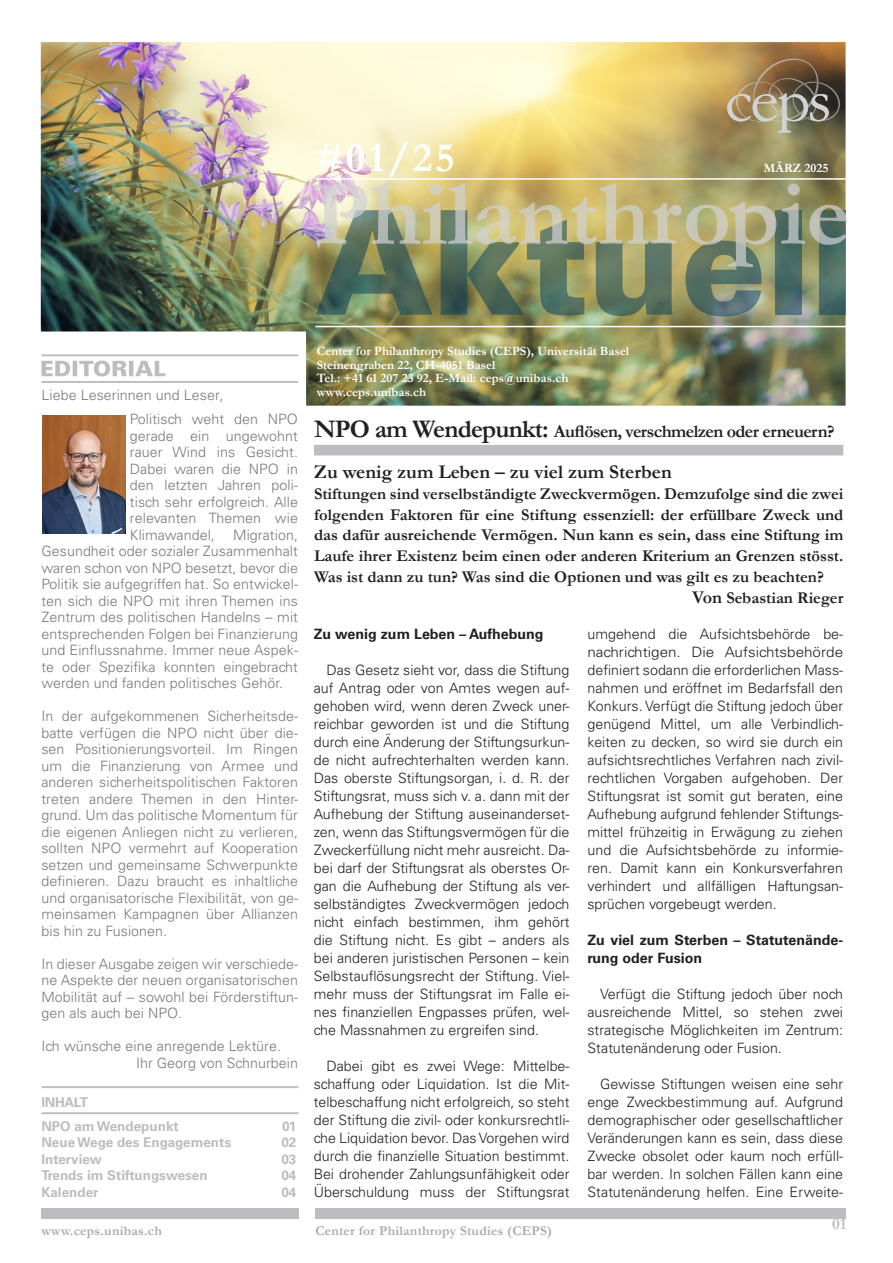
<style>
.page{position:relative;width:893px;height:1263px;background:#fff}
.page>*{position:absolute;margin:0;border:0;box-sizing:border-box;transform-origin:0 0}
.t1{font:700 42px "Garamond";color:#fff}
.t2{font:700 19.5px "Garamond";color:#231f20}
.t3{font:700 18px "Garamond";letter-spacing:-.03em;color:#231f20}
.t4{font:700 16.5px "Garamond";color:#231f20}
.t5{font:700 16.5px "Garamond";color:#bcbdc0}
.Lauftext{font:300 14.25px/18px "Univers LT Std";color:#231f20;text-align:justify}
.t6{font:300 14.25px/16.5px "Univers LT Std";letter-spacing:.005em;color:#76787b;text-align:justify}
.Lauftext-2{font:700 14.25px/18px "Univers LT Std";color:#231f20}
.t7{font:700 13.5px "Univers LT Std";color:#bcbdc0}
.t8{font:700 13.5px "Garamond";letter-spacing:.02em;color:#a8a9ad}
.t9{font:700 12.75px "Garamond";color:#fff}
.s1{font-size:25.5px}
.s2{font-size:18px}
</style>
<div class="page">
<img style="left:41px;top:42px;width:805px;height:364px">
<hr style="left:315px;top:326px;width:578px;height:1px;background:#fff">
<hr style="left:315px;top:178px;width:578px;height:2px;background:#fff">
<div style="left:315px;top:1208px;width:531px;height:10px;background:#bcbdc0"></div>
<div style="left:41px;top:1208px;width:257px;height:10px;background:#bcbdc0"></div>
<svg style="left:727px;top:58px;width:113px;height:75px;background:#8b7a5b"></svg>
<img style="left:315px;top:183px;width:532px;height:134px">
<svg style="left:41px;top:360px;width:124px;height:16px"></svg>
<hr style="left:41px;top:354px;width:257px;height:2px;background:#bcbdc0">
<hr style="left:41px;top:381px;width:257px;height:2px;background:#bcbdc0">
<div style="left:314px;top:445px;width:529px;height:10px;background:#bcbdc0"></div>
<hr style="left:41px;top:1086px;width:257px;height:2px;background:#bcbdc0">
<hr style="left:41px;top:1112px;width:257px;height:2px;background:#bcbdc0">
<img style="left:42px;top:416px;width:84px;height:118px">
<p class="t1" style="left:315px;top:129px;width:141px">#01/25</p>
<p class="t9" style="left:764px;top:159px;width:66px">MÄRZ 2025</p>
<p class="t6" style="left:41px;top:387px;width:184px">Liebe Leserinnen und Leser,</p>
<p class="t6" style="left:130px;top:411px;width:170px">Politisch weht den NPO gerade ein ungewohnt rauer Wind ins Gesicht.<br>Dabei waren die NPO in den letzten Jahren poli&shy;tisch sehr erfolgreich. Alle relevanten Themen wie Klimawandel,</p>
<p class="t6" style="left:41px;top:526px;width:258px;text-indent:192px">Migration, Gesundheit oder sozialer Zusammenhalt waren schon von NPO besetzt, bevor die Politik sie aufgegriffen hat. So entwickel&shy;ten sich die NPO mit ihren Themen ins Zentrum des politischen Handelns – mit entsprechenden Folgen bei Finanzierung und Einflussnahme. Immer neue Aspek&shy;te oder Spezifika konnten eingebracht werden und fanden politisches Gehör.</p>
<p class="t6" style="left:41px;top:708px;width:258px">In der aufgekommenen Sicherheitsde&shy;batte verfügen die NPO nicht über die&shy;sen Positionierungsvorteil. Im Ringen um die Finanzierung von Armee und anderen sicherheitspolitischen Faktoren treten andere Themen in den Hinter&shy;grund. Um das politische Momentum für die eigenen Anliegen nicht zu verlieren, sollten NPO vermehrt auf Kooperation setzen und gemeinsame Schwerpunkte definieren. Dazu braucht es inhaltliche und organisatorische Flexibilität, von ge&shy;meinsamen Kampagnen über Allianzen bis hin zu Fusionen.</p>
<p class="t6" style="left:41px;top:955px;width:258px">In dieser Ausgabe zeigen wir verschiede&shy;ne Aspekte der neuen organisatorischen Mobilität auf – sowohl bei Förderstiftun&shy;gen als auch bei NPO.</p>
<p class="t6" style="left:41px;top:1038px;width:241px">Ich wünsche eine anregende Lektüre.</p>
<p class="t6" style="left:136px;top:1054px;width:163px">Ihr Georg von Schnurbein</p>
<p class="t7" style="left:41px;top:1094px;width:48px">INHALT</p>
<p class="t7" style="left:41px;top:1118px;width:139px">NPO am Wendepunkt</p>
<p class="t7" style="left:282px;top:1118px;width:16px">01</p>
<p class="t7" style="left:41px;top:1134px;width:191px">Neue Wege des Engagements</p>
<p class="t7" style="left:281px;top:1134px;width:17px">02</p>
<p class="t7" style="left:41px;top:1151px;width:62px">Interview</p>
<p class="t7" style="left:281px;top:1151px;width:17px">03</p>
<p class="t7" style="left:41px;top:1167px;width:168px">Trends im Stiftungswesen</p>
<p class="t7" style="left:281px;top:1167px;width:17px">04</p>
<p class="t7" style="left:41px;top:1184px;width:59px">Kalender</p>
<p class="t7" style="left:281px;top:1184px;width:17px">04</p>
<p class="t9" style="left:317px;top:342px;width:314px">Center for Philanthropy Studies (CEPS), Universität Basel</p>
<p class="t9" style="left:317px;top:356px;width:180px">Steinengraben 22, CH-4051 Basel</p>
<p class="t9" style="left:317px;top:369px;width:253px">Tel.: +41 61 207 23 92, E-Mail: ceps@unibas.ch</p>
<p class="t9" style="left:317px;top:383px;width:111px">www.ceps.unibas.ch</p>
<p class="t3" style="left:314px;top:419px;width:522px"><span class="s1">NPO am Wendepunkt:</span> Auflösen, verschmelzen oder erneuern?</p>
<p class="t2" style="left:314px;top:459px;width:359px">Zu wenig zum Leben – zu viel zum Sterben</p>
<p class="t4" style="left:314px;top:483px;width:531px">Stiftungen sind verselbständigte Zweckvermögen. Demzufolge sind die zwei</p>
<p class="t4" style="left:314px;top:503px;width:531px">folgenden Faktoren für eine Stiftung essenziell: der erfüllbare Zweck und</p>
<p class="t4" style="left:314px;top:524px;width:531px">das dafür ausreichende Vermögen. Nun kann es sein, dass eine Stiftung im</p>
<p class="t4" style="left:314px;top:545px;width:531px">Laufe ihrer Existenz beim einen oder anderen Kriterium an Grenzen stösst.</p>
<p class="t4" style="left:314px;top:565px;width:511px">Was ist dann zu tun? Was sind die Optionen und was gilt es zu beachten?</p>
<p class="t4" style="left:692px;top:586px;width:153px"><span class="s2">Von</span> Sebastian Rieger</p>
<p class="Lauftext-2" style="left:314px;top:625px;width:231px">Zu wenig zum Leben – Aufhebung</p>
<p class="Lauftext" style="left:314px;top:661px;width:257px;text-indent:13px">Das Gesetz sieht vor, dass die Stiftung auf Antrag oder von Amtes wegen auf&shy;gehoben wird, wenn deren Zweck uner&shy;reichbar geworden ist und die Stiftung durch eine Änderung der Stiftungsurkun&shy;de nicht aufrechterhalten werden kann.<br>Das oberste Stiftungsorgan, i. d. R. der Stiftungsrat, muss sich v. a. dann mit der Aufhebung der Stiftung auseinanderset&shy;zen, wenn das Stiftungsvermögen für die Zweckerfüllung nicht mehr ausreicht. Da&shy;bei darf der Stiftungsrat als oberstes Or&shy;gan die Aufhebung der Stiftung als ver&shy;selbständigtes Zweckvermögen jedoch nicht einfach bestimmen, ihm gehört die Stiftung nicht. Es gibt – anders als bei anderen juristischen Personen – kein Selbstauflösungsrecht der Stiftung. Viel&shy;mehr muss der Stiftungsrat im Falle ei&shy;nes finanziellen Engpasses prüfen, wel&shy;che Massnahmen zu ergreifen sind.</p>
<p class="Lauftext" style="left:314px;top:1057px;width:257px;text-indent:13px">Dabei gibt es zwei Wege: Mittelbe&shy;schaffung oder Liquidation. Ist die Mit&shy;telbeschaffung nicht erfolgreich, so steht der Stiftung die zivil- oder konkursrechtli&shy;che Liquidation bevor. Das Vorgehen wird durch die finanzielle Situation bestimmt.<br>Bei drohender Zahlungsunfähigkeit oder Überschuldung muss der Stiftungsrat</p>
<p class="Lauftext" style="left:587px;top:625px;width:257px">umgehend die Aufsichtsbehörde be&shy;nachrichtigen. Die Aufsichtsbehörde definiert sodann die erforderlichen Mass&shy;nahmen und eröffnet im Bedarfsfall den Konkurs. Verfügt die Stiftung jedoch über genügend Mittel, um alle Verbindlich&shy;keiten zu decken, so wird sie durch ein aufsichtsrechtliches Verfahren nach zivil&shy;rechtlichen Vorgaben aufgehoben. Der Stiftungsrat ist somit gut beraten, eine Aufhebung aufgrund fehlender Stiftungs&shy;mittel frühzeitig in Erwägung zu ziehen und die Aufsichtsbehörde zu informie&shy;ren. Damit kann ein Konkursverfahren verhindert und allfälligen Haftungsan&shy;sprüchen vorgebeugt werden.</p>
<p class="Lauftext-2" style="left:587px;top:931px;width:257px">Zu viel zum Sterben – Statutenände&shy;rung oder Fusion</p>
<p class="Lauftext" style="left:587px;top:985px;width:257px;text-indent:13px">Verfügt die Stiftung jedoch über noch ausreichende Mittel, so stehen zwei strategische Möglichkeiten im Zentrum:<br>Statutenänderung oder Fusion.</p>
<p class="Lauftext" style="left:587px;top:1075px;width:257px;text-indent:13px">Gewisse Stiftungen weisen eine sehr enge Zweckbestimmung auf. Aufgrund demographischer oder gesellschaftlicher Veränderungen kann es sein, dass diese Zwecke obsolet oder kaum noch erfüll&shy;bar werden. In solchen Fällen kann eine Statutenänderung helfen. Eine Erweite-</p>
<p class="t8" style="left:41px;top:1221px;width:122px">www.ceps.unibas.ch</p>
<p class="t8" style="left:315px;top:1221px;width:238px">Center for Philanthropy Studies (CEPS)</p>
<p class="t5" style="left:832px;top:1213px;width:16px">01</p>
</div>
